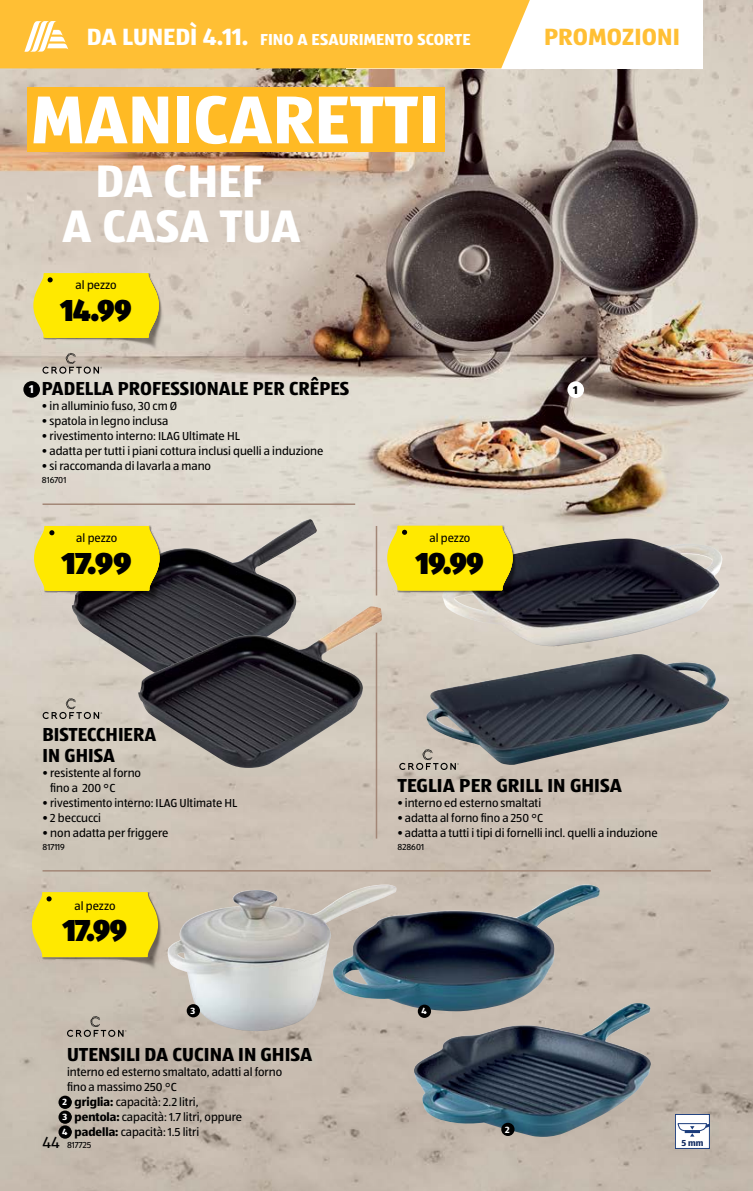
<style>
.page{position:relative;width:753px;height:1191px;background:#fff}
.page>*{position:absolute;margin:0;border:0;box-sizing:border-box;transform-origin:0 0}
.t1{font:700 70.05px "ALDISUEDOT";color:#fff}
.t2{font:700 47.1px "ALDISUEDOT";color:#fff}
.t3{font:900 31.5px "ALDISUEDOT";letter-spacing:-.02em;color:#000;scale:.95 1}
.t4{font:900 31.5px "ALDISUEDOT";letter-spacing:-.02em;color:#000}
.t5{font:700 24.3px "ALDISUEDOT";letter-spacing:.005em;color:#ffbf34}
.t6{font:700 19.5px/21px "ALDISUEDOT";color:#000}
.t7{font:700 16.5px "ALDISUEDOT";letter-spacing:.005em;color:#fff}
.t8{font:16.5px "ALDISUEDOT";color:#000}
.t9{font:12px/15px "ALDISUEDOT";color:#000}
.t10{font:700 11.7px "ALDISUEDOT";color:#000}
.t11{font:700 9.3px/14.9px "ALDISUEDOT";color:#fff;text-align:justify}
.t12{font:9px "ALDISUEDOT";color:#000}
.t13{font:700 9px "ALDISUEDOT";color:#112b61}
.s1{font-size:24.3px}
.s2{font-size:11.7px;color:#fff}
.s3{font-weight:700}
</style>
<div class="page">
<img style="left:0;top:0;width:753px;height:1191px">
<svg style="left:709px;top:238px;width:44px;height:285px;background:#d9c8b8"></svg>
<img style="left:442px;top:538px;width:282px;height:108px">
<img style="left:425px;top:654px;width:305px;height:112px">
<div style="left:567px;top:381px;width:17px;height:17px;background:#fff;border-radius:50%"></div>
<div style="left:23px;top:381px;width:17px;height:17px;background:#000;border-radius:50%"></div>
<hr style="left:376px;top:632px;width:1px;height:206px;background:#a38777">
<hr style="left:43px;top:870px;width:668px;height:1px;background:#a38777">
<hr style="left:43px;top:503px;width:312px;height:2px;background:#a38777">
<svg style="left:42px;top:352px;width:60px;height:22px"></svg>
<img style="left:71px;top:519px;width:246px;height:161px">
<img style="left:138px;top:606px;width:244px;height:162px">
<img style="left:396px;top:884px;width:203px;height:127px">
<img style="left:168px;top:884px;width:228px;height:147px">
<img style="left:414px;top:1003px;width:237px;height:133px">
<div style="left:501px;top:1122px;width:13px;height:14px;background:#000;border-radius:50%"></div>
<div style="left:187px;top:1004px;width:13px;height:13px;background:#000;border-radius:50%"></div>
<div style="left:418px;top:1004px;width:13px;height:14px;background:#000;border-radius:50%"></div>
<img style="left:33px;top:273px;width:130px;height:79px">
<svg style="left:33px;top:273px;width:126px;height:65px;background:#f9e40d"></svg>
<img style="left:34px;top:526px;width:130px;height:79px">
<svg style="left:34px;top:525px;width:125px;height:66px;background:#f7e30d"></svg>
<img style="left:32px;top:892px;width:130px;height:80px">
<svg style="left:32px;top:892px;width:126px;height:65px;background:#f8e30b"></svg>
<img style="left:387px;top:525px;width:130px;height:80px">
<svg style="left:387px;top:525px;width:125px;height:65px;background:#f8e30c"></svg>
<div style="left:27px;top:88px;width:418px;height:64px;background:#ffba24"></div>
<svg style="left:43px;top:698px;width:59px;height:21px"></svg>
<hr style="left:376px;top:526px;width:1px;height:69px;background:#a38777">
<svg style="left:399px;top:749px;width:60px;height:21px"></svg>
<svg style="left:67px;top:1015px;width:59px;height:22px"></svg>
<div style="left:58px;top:1095px;width:14px;height:14px;background:#000;border-radius:50%"></div>
<div style="left:58px;top:1110px;width:14px;height:13px;background:#000;border-radius:50%"></div>
<div style="left:58px;top:1125px;width:14px;height:13px;background:#000;border-radius:50%"></div>
<div style="left:675px;top:1114px;width:34px;height:34px;background:#fff"></div>
<svg style="left:677px;top:1123px;width:30px;height:13px"></svg>
<div style="left:675px;top:1114px;width:34px;height:34px;border:1px solid #1c3d7c"></div>
<div style="left:347px;top:0;width:356px;height:68px;background:#fff"></div>
<div style="left:0;top:0;width:530px;height:68px;background:#ffbf34"></div>
<svg style="left:24px;top:21px;width:44px;height:31px"></svg>
<h3 class="t7" style="left:87px;top:29px;width:385px"><span class="s1">DA LUNEDÌ 4.11.</span> FINO A ESAURIMENTO SCORTE</h3>
<h3 class="t5" style="left:544px;top:21px;width:137px">PROMOZIONI</h3>
<h1 class="t1" style="left:32px;top:72px;width:409px">MANICARETTI</h1>
<h2 class="t2" style="left:95px;top:149px;width:170px">DA CHEF</h2>
<h2 class="t2" style="left:62px;top:194px;width:240px">A CASA TUA</h2>
<p class="t9" style="left:76px;top:277px;width:42px">al pezzo</p>
<h3 class="t3" style="left:61px;top:288px;width:76px">14.99</h3>
<h3 class="t6" style="left:29px;top:377px;width:322px"><span class="s2">1</span> PADELLA PROFESSIONALE PER CRÊPES</h3>
<p class="t10" style="left:573px;top:382px;width:6px">1</p>
<p class="t9" style="left:42px;top:398px;width:137px">• in alluminio fuso, 30 cm Ø</p>
<p class="t9" style="left:42px;top:413px;width:128px">• spatola in legno inclusa</p>
<p class="t9" style="left:42px;top:428px;width:199px">• rivestimento interno: ILAG Ultimate HL</p>
<p class="t9" style="left:42px;top:443px;width:283px">• adatta per tutti i piani cottura inclusi quelli a induzione</p>
<p class="t9" style="left:42px;top:458px;width:171px">• si raccomanda di lavarla a mano</p>
<p class="t12" style="left:42px;top:474px;width:26px">816701</p>
<p class="t9" style="left:76px;top:530px;width:42px">al pezzo</p>
<h3 class="t4" style="left:62px;top:541px;width:72px">17.99</h3>
<h3 class="t6" style="left:43px;top:723px;width:115px">BISTECCHIERA<br>IN GHISA</h3>
<p class="t9" style="left:50px;top:764px;width:92px;text-indent:-8px">• resistente al forno fino a 200 °C</p>
<p class="t9" style="left:43px;top:794px;width:196px">• rivestimento interno: ILAG Ultimate HL</p>
<p class="t9" style="left:43px;top:809px;width:60px">• 2 beccucci</p>
<p class="t9" style="left:43px;top:824px;width:127px">• non adatta per friggere</p>
<p class="t12" style="left:43px;top:840px;width:24px">817119</p>
<p class="t9" style="left:74px;top:897px;width:42px">al pezzo</p>
<h3 class="t3" style="left:63px;top:908px;width:69px">17.99</h3>
<p class="t9" style="left:429px;top:530px;width:42px">al pezzo</p>
<h3 class="t3" style="left:416px;top:541px;width:73px">19.99</h3>
<h3 class="t6" style="left:397px;top:774px;width:226px">TEGLIA PER GRILL IN GHISA</h3>
<p class="t9" style="left:397px;top:794px;width:145px">• interno ed esterno smaltati</p>
<p class="t9" style="left:397px;top:809px;width:147px">• adatta al forno fino a 250 °C</p>
<p class="t9" style="left:397px;top:824px;width:262px">• adatta a tutti i tipi di fornelli incl. quelli a induzione</p>
<p class="t12" style="left:397px;top:840px;width:28px">828601</p>
<p class="t11" style="left:190px;top:1003px;width:6px">3</p>
<p class="t11" style="left:421px;top:1003px;width:7px">4</p>
<h3 class="t6" style="left:67px;top:1042px;width:247px">UTENSILI DA CUCINA IN GHISA</h3>
<p class="t9" style="left:67px;top:1063px;width:217px">interno ed esterno smaltato, adatti al forno fino a massimo 250 °C</p>
<p class="t9" style="left:67px;top:1093px;width:133px">• <span class="s3">griglia:</span> capacità: 2.2 litri,</p>
<p class="t9" style="left:67px;top:1108px;width:176px">• <span class="s3">pentola:</span> capacità: 1.7 litri, oppure</p>
<p class="t9" style="left:67px;top:1123px;width:134px">• <span class="s3">padella:</span> capacità: 1.5 litri</p>
<p class="t12" style="left:67px;top:1139px;width:26px">817725</p>
<p class="t11" style="left:62px;top:1094px;width:7px">2<br>3<br>4</p>
<h3 class="t8" style="left:43px;top:1132px;width:18px">44</h3>
<p class="t11" style="left:505px;top:1121px;width:6px">2</p>
<p class="t13" style="left:681px;top:1137px;width:23px">5 mm</p>
</div>
